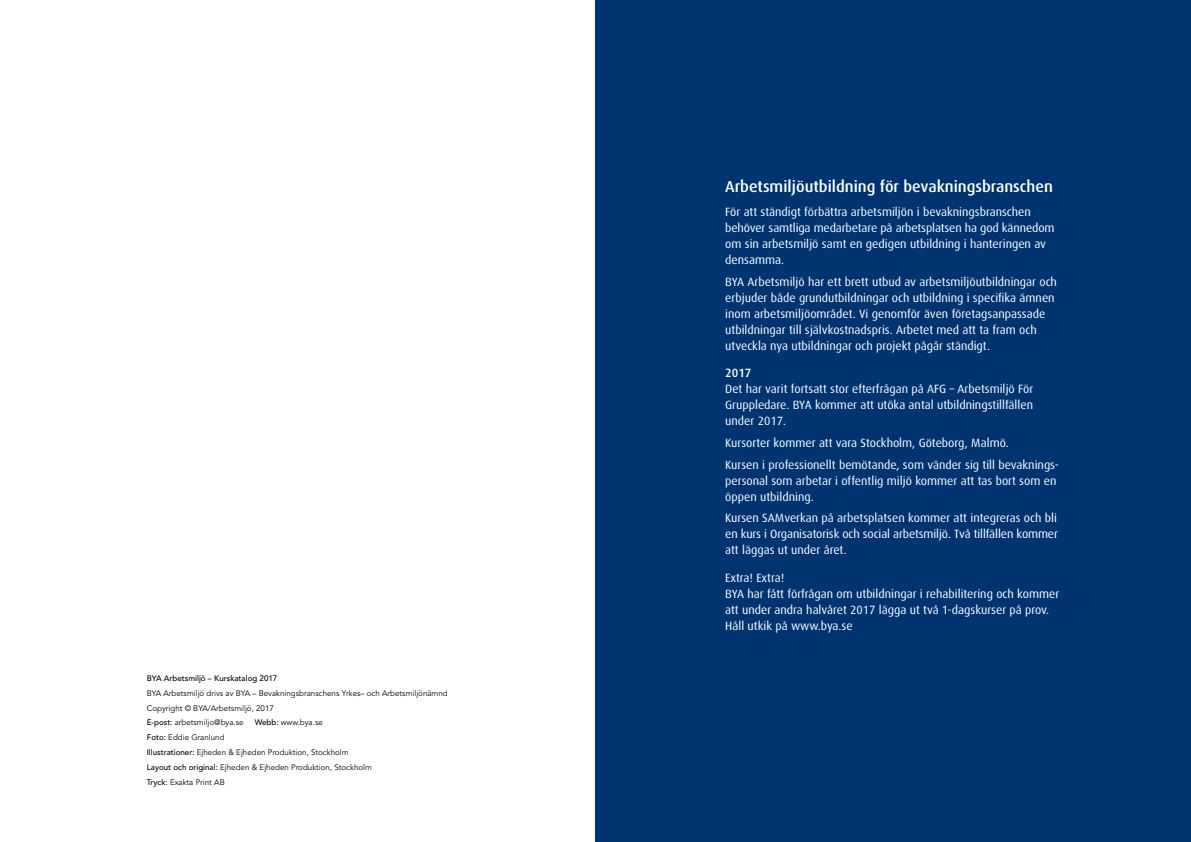
<style>
.page{position:relative;width:1191px;height:842px;background:#fff}
.page>*{position:absolute;margin:0;border:0;box-sizing:border-box;transform-origin:0 0}
.t1{font:500 16px "Dax";color:#fff}
.t2{font:12px/16px "Dax";color:#fff}
.t3{font:500 12px "Dax";color:#fff}
.t4{font:8px/14.8px "Avenir";color:#000}
.t5{font:500 8px "Avenir";color:#000}
.s1{font-weight:500}
</style>
<div class="page">
<div style="left:595px;top:0;width:596px;height:842px;background:#003470"></div>
<p class="t5" style="left:147px;top:673px;width:132px">BYA Arbetsmiljö – Kurskatalog 2017</p>
<p class="t4" style="left:147px;top:686px;width:302px">BYA Arbetsmiljö drivs av BYA – Bevakningsbranschens Yrkes– och Arbetsmiljönämnd<br>Copyright © BYA/Arbetsmiljö, 2017<br><span class="s1">E-post:</span> arbetsmiljo@bya.se</p>
<p class="t4" style="left:255px;top:715px;width:70px"><span class="s1">Webb:</span> www.bya.se</p>
<p class="t4" style="left:147px;top:730px;width:227px"><span class="s1">Foto:</span> Eddie Granlund<br><span class="s1">Illustrationer:</span> Ejheden &amp; Ejheden Produktion, Stockholm <span class="s1">Layout och original:</span> Ejheden &amp; Ejheden Produktion, Stockholm <span class="s1">Tryck:</span> Exakta Print AB</p>
<h1 class="t1" style="left:725px;top:177px;width:329px">Arbetsmiljöutbildning för bevakningsbranschen</h1>
<p class="t2" style="left:725px;top:204px;width:331px">För att ständigt förbättra arbetsmiljön i bevakningsbranschen behöver samtliga medarbetare på arbetsplatsen ha god kännedom om sin arbetsmiljö samt en gedigen utbildning i hanteringen av densamma.</p>
<p class="t2" style="left:725px;top:274px;width:333px">BYA Arbetsmiljö har ett brett utbud av arbetsmiljöutbildningar och erbjuder både grundutbildningar och utbildning i specifika ämnen inom arbetsmiljöområdet. Vi genomför även företagsanpassade utbildningar till självkostnadspris. Arbetet med att ta fram och utveckla nya utbildningar och projekt pågår ständigt.</p>
<p class="t3" style="left:725px;top:366px;width:28px">2017</p>
<p class="t2" style="left:725px;top:381px;width:309px;text-align:justify">Det har varit fortsatt stor efterfrågan på AFG – Arbetsmiljö För Gruppledare. BYA kommer att utöka antal utbildningstillfällen under 2017.</p>
<p class="t2" style="left:725px;top:432px;width:335px;line-height:21.7px">Kursorter kommer att vara Stockholm, Göteborg, Malmö.<br>Kursen i professionellt bemötande, som vänder sig till bevaknings-</p>
<p class="t2" style="left:725px;top:472px;width:333px">personal som arbetar i offentlig miljö kommer att tas bort som en öppen utbildning.</p>
<p class="t2" style="left:725px;top:510px;width:334px;text-align:justify">Kursen SAMverkan på arbetsplatsen kommer att integreras och bli en kurs i Organisatorisk och social arbetsmiljö. Två tillfällen kommer att läggas ut under året.</p>
<p class="t2" style="left:725px;top:569px;width:336px">Extra! Extra!<br>BYA har fått förfrågan om utbildningar i rehabilitering och kommer att under andra halvåret 2017 lägga ut två 1-dagskurser på prov.<br>Håll utkik på www.bya.se</p>
</div>
